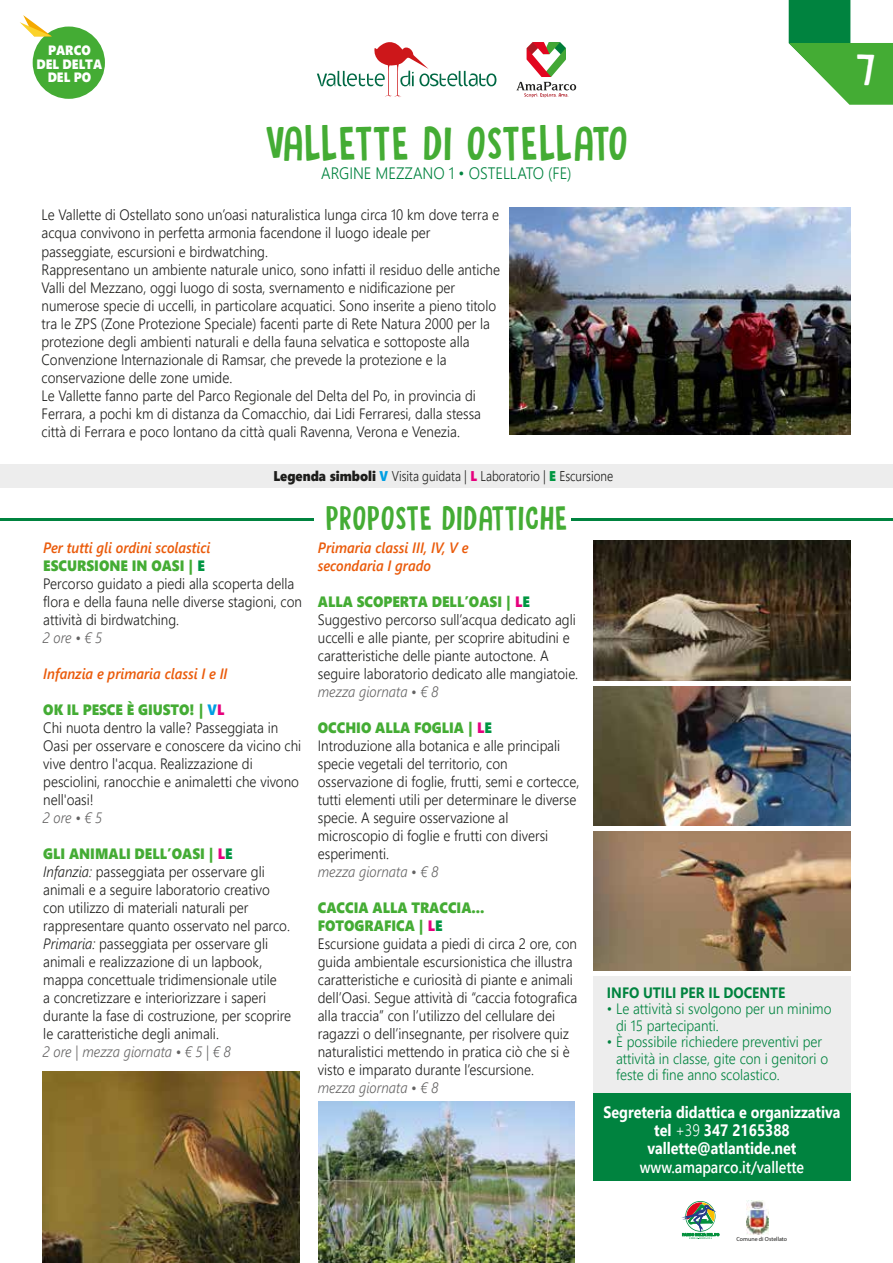
<style>
.page{position:relative;width:893px;height:1263px;background:#fff}
.page>*{position:absolute;margin:0;border:0;box-sizing:border-box;transform-origin:0 0}
.t1{font:42px "DK Sugary Pancake";letter-spacing:-.01em;color:#44ac34;scale:.89 1}
.t2{font:42px "DK Sugary Pancake";color:#fff;scale:.89 1}
.t3{font:30px "DK Sugary Pancake";color:#44ac34;scale:.89 1}
.t4{font:700 16.5px/18.3px "Segoe UI";color:#fff;text-align:center;scale:.86 1}
.t5{font:300 16.5px "Segoe UI";color:#00833f;scale:.91 1}
.t6{font:600 16.5px "Segoe UI";color:#fff;scale:.86 1}
.t7{font:300 15px/18px "Segoe UI";color:#1d1d1b;scale:.91 1}
.t8{font:300 15px "Segoe UI";color:#00833f;scale:.91 1}
.t9{font:15px/18px "Segoe UI Black";color:#44ac34;scale:.91 1}
.t10{font:italic 600 15px/18px "Segoe UI";color:#ea5b0b;scale:.91 1}
.t11{font:italic 300 15px "Segoe UI";color:#646363;scale:.91 1}
.t12{font:700 15px "Segoe UI";color:#00833f;scale:.91 1}
.t13{font:300 14.1px "Segoe UI";color:#1d1d1b;scale:.85 1}
.t14{font:13.5px/13.5px "Segoe UI Black";color:#fff;text-align:center;scale:.91 1}
.t15{font:700 condensed 6px "Myriad Pro";color:#1d1d1b}
.s1{font-family:"Segoe UI Black";font-weight:400}
.s2{font-family:"Segoe UI Black";font-weight:400;color:#009fe3}
.s3{font-family:"Segoe UI Black";font-weight:400;color:#e6007d}
.s4{font-family:"Segoe UI Black";font-weight:400;color:#009641}
.s5{color:#009641}
.s6{color:#009fe3}
.s7{color:#e6007d}
.s8{font-style:italic}
.s9{color:#ededed}
.s10{font-weight:300}
</style>
<div class="page">
<svg style="left:789px;top:0;width:104px;height:105px"></svg>
<svg style="left:317px;top:42px;width:180px;height:55px"></svg>
<img style="left:746px;top:1201px;width:23px;height:33px">
<div style="left:593px;top:976px;width:257px;height:120px;background:#ededed"></div>
<div style="left:593px;top:1094px;width:257px;height:87px;background:#00833f"></div>
<img style="left:593px;top:541px;width:258px;height:140px">
<img style="left:593px;top:686px;width:257px;height:140px">
<svg style="left:682px;top:1202px;width:37px;height:37px"></svg>
<div style="left:0;top:464px;width:893px;height:24px;background:#ededed"></div>
<hr style="left:0;top:518px;width:313px;height:2px;background:#00833f">
<hr style="left:571px;top:518px;width:322px;height:2px;background:#00833f">
<img style="left:593px;top:831px;width:257px;height:140px">
<div style="left:33px;top:27px;width:72px;height:72px;background:#44ac34;border-radius:50%"></div>
<svg style="left:20px;top:15px;width:32px;height:21px"></svg>
<img style="left:42px;top:1071px;width:258px;height:192px">
<svg style="left:516px;top:42px;width:60px;height:55px"></svg>
<img style="left:318px;top:1101px;width:257px;height:162px">
<img style="left:510px;top:208px;width:340px;height:227px">
<p class="t14" style="left:37px;top:43px;width:74px">PARCO<br>DEL DELTA<br>DEL PO</p>
<h1 class="t1" style="left:265px;top:117px;width:410px">VALLETTE DI OSTELLATO</h1>
<p class="t5" style="left:321px;top:158px;width:277px">ARGINE MEZZANO 1 • OSTELLATO (FE)</p>
<p class="t7" style="left:42px;top:205px;width:505px">Le Vallette di Ostellato sono un’oasi naturalistica lunga circa 10 km dove terra e acqua convivono in perfetta armonia facendone il luogo ideale per passeggiate, escursioni e birdwatching.<br>Rappresentano un ambiente naturale unico, sono infatti il residuo delle antiche Valli del Mezzano, oggi luogo di sosta, svernamento e nidificazione per numerose specie di uccelli, in particolare acquatici. Sono inserite a pieno titolo tra le ZPS (Zone Protezione Speciale) facenti parte di Rete Natura 2000 per la protezione degli ambienti naturali e della fauna selvatica e sottoposte alla Convenzione Internazionale di Ramsar, che prevede la protezione e la conservazione delle zone umide.<br>Le Vallette fanno parte del Parco Regionale del Delta del Po, in provincia di Ferrara, a pochi km di distanza da Comacchio, dai Lidi Ferraresi, dalla stessa città di Ferrara e poco lontano da città quali Ravenna, Verona e Venezia.</p>
<p class="t13" style="left:273px;top:462px;width:401px"><span class="s1">Legenda simboli</span> <span class="s2">V</span> Visita guidata | <span class="s3">L</span> Laboratorio | <span class="s4">E</span> Escursione</p>
<p class="t10" style="left:43px;top:536px;width:185px">Per tutti gli ordini scolastici</p>
<p class="t9" style="left:43px;top:556px;width:179px">ESCURSIONE IN OASI | <span class="s5">E</span></p>
<p class="t7" style="left:43px;top:573px;width:286px">Percorso guidato a piedi alla scoperta della flora e della fauna nelle diverse stagioni, con attività di birdwatching.</p>
<p class="t11" style="left:43px;top:624px;width:66px">2 ore • € 5</p>
<p class="t10" style="left:43px;top:662px;width:204px">Infanzia e primaria classi I e II</p>
<p class="t9" style="left:43px;top:700px;width:201px">OK IL PESCE È GIUSTO! | <span class="s6">V</span><span class="s7">L</span></p>
<p class="t7" style="left:43px;top:717px;width:285px">Chi nuota dentro la valle? Passeggiata in Oasi per osservare e conoscere da vicino chi vive dentro l'acqua. Realizzazione di pesciolini, ranocchie e animaletti che vivono nell'oasi!</p>
<p class="t11" style="left:43px;top:804px;width:66px">2 ore • € 5</p>
<p class="t9" style="left:43px;top:844px;width:210px">GLI ANIMALI DELL’OASI | <span class="s7">L</span><span class="s5">E</span></p>
<p class="t7" style="left:43px;top:861px;width:274px"><span class="s8">Infanzia:</span> passeggiata per osservare gli animali e a seguire laboratorio creativo con utilizzo di materiali naturali per rappresentare quanto osservato nel parco.<br><span class="s8">Primaria:</span> passeggiata per osservare gli animali e realizzazione di un lapbook, mappa concettuale tridimensionale utile<br>a concretizzare e interiorizzare i saperi durante la fase di costruzione, per scoprire le caratteristiche degli animali.</p>
<p class="t11" style="left:43px;top:1038px;width:207px">2 ore | mezza giornata • € 5 | € 8</p>
<h2 class="t3" style="left:325px;top:499px;width:274px">PROPOSTE DIDATTICHE</h2>
<p class="t10" style="left:318px;top:536px;width:167px">Primaria classi III, IV, V e secondaria I grado</p>
<p class="t9" style="left:318px;top:592px;width:235px">ALLA SCOPERTA DELL’OASI | <span class="s7">L</span><span class="s5">E</span></p>
<p class="t7" style="left:318px;top:609px;width:288px">Suggestivo percorso sull’acqua dedicato agli uccelli e alle piante, per scoprire abitudini e caratteristiche delle piante autoctone. A seguire laboratorio dedicato alle mangiatoie.</p>
<p class="t11" style="left:318px;top:678px;width:134px">mezza giornata • € 8</p>
<p class="t9" style="left:318px;top:718px;width:193px">OCCHIO ALLA FOGLIA | <span class="s7">L</span><span class="s5">E</span></p>
<p class="t7" style="left:318px;top:735px;width:289px">Introduzione alla botanica e alle principali specie vegetali del territorio, con osservazione di foglie, frutti, semi e cortecce, tutti elementi utili per determinare le diverse specie. A seguire osservazione al microscopio di foglie e frutti con diversi esperimenti.</p>
<p class="t11" style="left:318px;top:858px;width:134px">mezza giornata • € 8</p>
<p class="t9" style="left:318px;top:898px;width:185px">CACCIA ALLA TRACCIA...<br>FOTOGRAFICA | <span class="s7">L</span><span class="s5">E</span></p>
<p class="t7" style="left:318px;top:933px;width:287px">Escursione guidata a piedi di circa 2 ore, con guida ambientale escursionistica che illustra caratteristiche e curiosità di piante e animali dell’Oasi. Segue attività di “caccia fotografica alla traccia” con l’utilizzo del cellulare dei ragazzi o dell’insegnante, per risolvere quiz naturalistici mettendo in pratica ciò che si è visto e imparato durante l’escursione.</p>
<p class="t11" style="left:318px;top:1074px;width:134px">mezza giornata • € 8</p>
<p class="t12" style="left:607px;top:978px;width:198px">INFO UTILI PER IL DOCENTE</p>
<p class="t8" style="left:607px;top:995px;width:248px">• Le attività si svolgono per un minimo</p>
<p class="t8" style="left:607px;top:1011px;width:124px"><span class="s9">•</span> di 15 partecipanti.</p>
<p class="t8" style="left:607px;top:1028px;width:238px">• È possibile richiedere preventivi per</p>
<p class="t8" style="left:607px;top:1044px;width:245px"><span class="s9">•</span> attività in classe, gite con i genitori o</p>
<p class="t8" style="left:607px;top:1061px;width:191px"><span class="s9">•</span> feste di fine anno scolastico.</p>
<p class="t4" style="left:604px;top:1101px;width:277px">Segreteria didattica e organizzativa tel <span class="s10">+39</span> 347 2165388 vallette@atlantide.net</p>
<p class="t6" style="left:640px;top:1151px;width:193px">www.amaparco.it/vallette</p>
<h1 class="t2" style="left:855px;top:43px;width:25px">7</h1>
<p class="t15" style="left:737px;top:1235px;width:52px">Comune di Ostellato</p>
</div>
